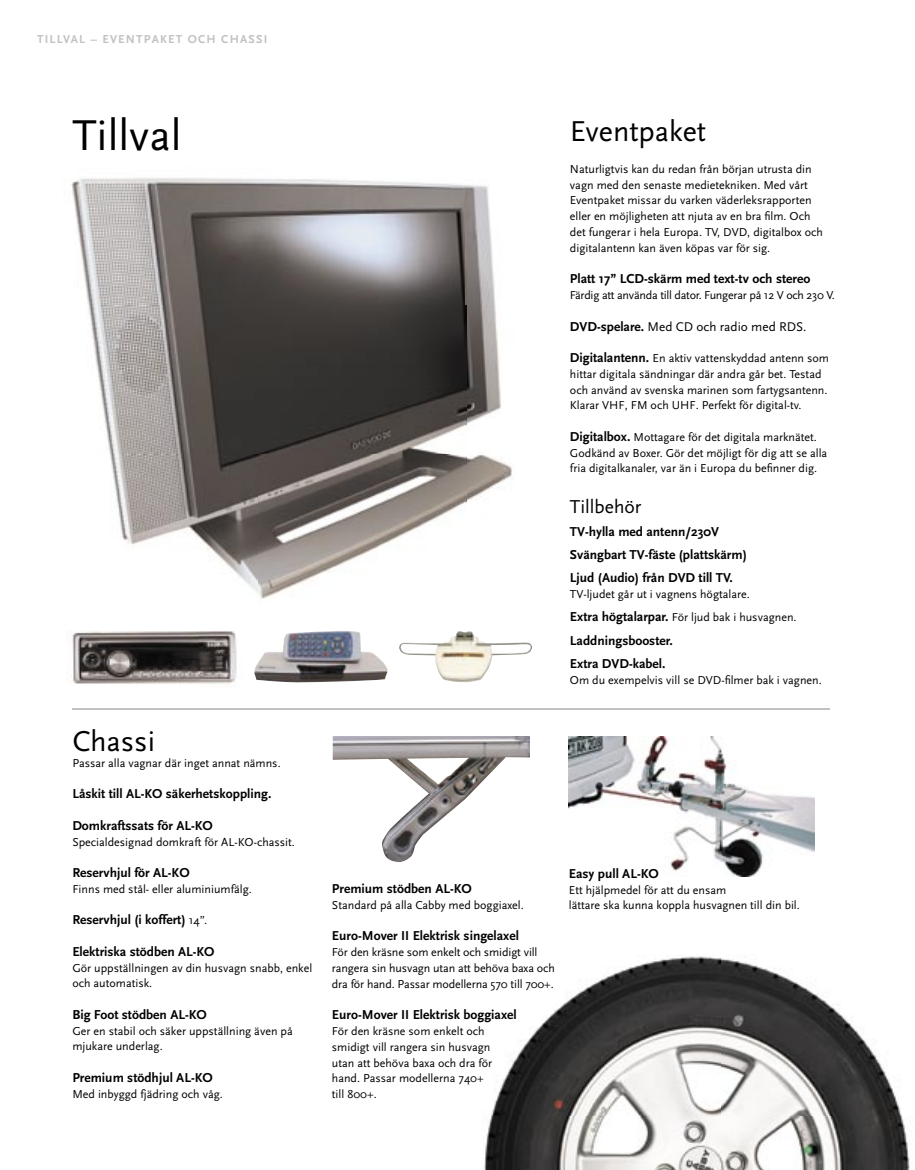
<style>
.page{position:relative;width:915px;height:1170px;background:#fff}
.page>*{position:absolute;margin:0;border:0;box-sizing:border-box;transform-origin:0 0}
.t1{font:45px "Scala Sans";color:#000}
.t2{font:30px "Scala Sans";color:#000}
.t3{font:19.5px "Scala Sans";color:#000}
.t4{font:700 13.5px/23.2px "Scala Sans";color:#000}
.t5{font:13.2px "Scala Sans";color:#000}
.t6{font:12px/15.8px "Scala Sans";color:#000}
.t7{font:12px "Scala Sans";letter-spacing:-.02em;color:#000}
.t8{font:700 12px "Scala Sans";letter-spacing:.1em;color:#c1c1c1}
.s1{font-weight:400;font-size:12px}
.s2{font-weight:700;font-size:13.5px}
</style>
<div class="page">
<img style="left:71px;top:178px;width:442px;height:421px">
<img style="left:484px;top:956px;width:426px;height:213px">
<img style="left:399px;top:631px;width:133px;height:51px">
<img style="left:254px;top:631px;width:133px;height:51px">
<img style="left:72px;top:631px;width:165px;height:53px">
<img style="left:568px;top:736px;width:246px;height:140px">
<img style="left:332px;top:736px;width:197px;height:126px">
<hr style="left:72px;top:708px;width:757px;height:1px;background:#c1c1c1">
<p class="t8" style="left:37px;top:32px;width:232px">TILLVAL – EVENTPAKET OCH CHASSI</p>
<h1 class="t1" style="left:72px;top:111px;width:111px">Tillval</h1>
<h2 class="t2" style="left:72px;top:725px;width:84px">Chassi</h2>
<p class="t6" style="left:72px;top:755px;width:210px">Passar alla vagnar där inget annat nämns.</p>
<p class="t4" style="left:72px;top:782px;width:200px">Låskit till AL-KO säkerhetskoppling.</p>
<p class="t4" style="left:72px;top:814px;width:142px">Domkraftssats för AL-KO</p>
<p class="t6" style="left:72px;top:834px;width:224px">Specialdesignad domkraft för AL-KO-chassit.</p>
<p class="t4" style="left:72px;top:861px;width:119px">Reservhjul för AL-KO</p>
<p class="t6" style="left:72px;top:881px;width:181px">Finns med stål- eller aluminiumfälg.</p>
<p class="t4" style="left:72px;top:908px;width:136px">Reservhjul (i koffert) <span class="s1">14”.</span></p>
<p class="t4" style="left:72px;top:940px;width:144px">Elektriska stödben AL-KO</p>
<p class="t6" style="left:72px;top:960px;width:241px">Gör uppställningen av din husvagn snabb, enkel och automatisk.</p>
<p class="t4" style="left:72px;top:1003px;width:136px">Big Foot stödben AL-KO</p>
<p class="t6" style="left:72px;top:1023px;width:222px">Ger en stabil och säker uppställning även på mjukare underlag.</p>
<p class="t4" style="left:72px;top:1066px;width:142px">Premium stödhjul AL-KO</p>
<p class="t6" style="left:72px;top:1086px;width:152px">Med inbyggd fjädring och våg.</p>
<h2 class="t2" style="left:569px;top:115px;width:138px">Eventpaket</h2>
<p class="t6" style="left:569px;top:161px;width:254px">Naturligtvis kan du redan från början utrusta din vagn med den senaste medietekniken. Med vårt Eventpaket missar du varken väderleksrapporten eller en möjligheten att njuta av en bra film. Och det fungerar i hela Europa. TV, DVD, digitalbox och digitalantenn kan även köpas var för sig.</p>
<p class="t4" style="left:569px;top:267px;width:242px">Platt 17” LCD-skärm med text-tv och stereo</p>
<p class="t7" style="left:569px;top:288px;width:266px">Färdig att använda till dator. Fungerar på 12 V och 230 V.</p>
<p class="t5" style="left:569px;top:319px;width:238px"><span class="s2">DVD-spelare.</span> Med CD och radio med RDS.</p>
<p class="t6" style="left:569px;top:350px;width:260px"><span class="s2">Digitalantenn.</span> En aktiv vattenskyddad antenn som hittar digitala sändningar där andra går bet. Testad och använd av svenska marinen som fartygsantenn.<br>Klarar VHF, FM och UHF. Perfekt för digital-tv.</p>
<p class="t6" style="left:569px;top:429px;width:259px"><span class="s2">Digitalbox.</span> Mottagare för det digitala marknätet.<br>Godkänd av Boxer. Gör det möjligt för dig att se alla fria digitalkanaler, var än i Europa du befinner dig.</p>
<h3 class="t3" style="left:569px;top:495px;width:73px">Tillbehör</h3>
<p class="t4" style="left:569px;top:520px;width:178px">TV-hylla med antenn/230V<br>Svängbart TV-fäste (plattskärm)<br>Ljud (Audio) från DVD till TV.</p>
<p class="t6" style="left:569px;top:583px;width:228px;line-height:23.2px">TV-ljudet går ut i vagnens högtalare.<br><span class="s2">Extra högtalarpar.</span> För ljud bak i husvagnen.</p>
<p class="t4" style="left:569px;top:629px;width:104px">Laddningsbooster.<br>Extra DVD-kabel.</p>
<p class="t6" style="left:569px;top:672px;width:253px">Om du exempelvis vill se DVD-filmer bak i vagnen.</p>
<p class="t4" style="left:332px;top:877px;width:141px">Premium stödben AL-KO</p>
<p class="t6" style="left:332px;top:897px;width:193px">Standard på alla Cabby med boggiaxel.</p>
<p class="t4" style="left:332px;top:924px;width:188px">Euro-Mover II Elektrisk singelaxel</p>
<p class="t6" style="left:332px;top:944px;width:224px">För den kräsne som enkelt och smidigt vill rangera sin husvagn utan att behöva baxa och dra för hand. Passar modellerna 570 till 700+.</p>
<p class="t4" style="left:332px;top:1003px;width:186px">Euro-Mover II Elektrisk boggiaxel</p>
<p class="t6" style="left:332px;top:1023px;width:162px">För den kräsne som enkelt och smidigt vill rangera sin husvagn utan att behöva baxa och dra för hand. Passar modellerna 740+ till 800+.</p>
<p class="t4" style="left:568px;top:862px;width:91px">Easy pull AL-KO</p>
<p class="t6" style="left:568px;top:882px;width:232px">Ett hjälpmedel för att du ensam<br>lättare ska kunna koppla husvagnen till din bil.</p>
</div>
